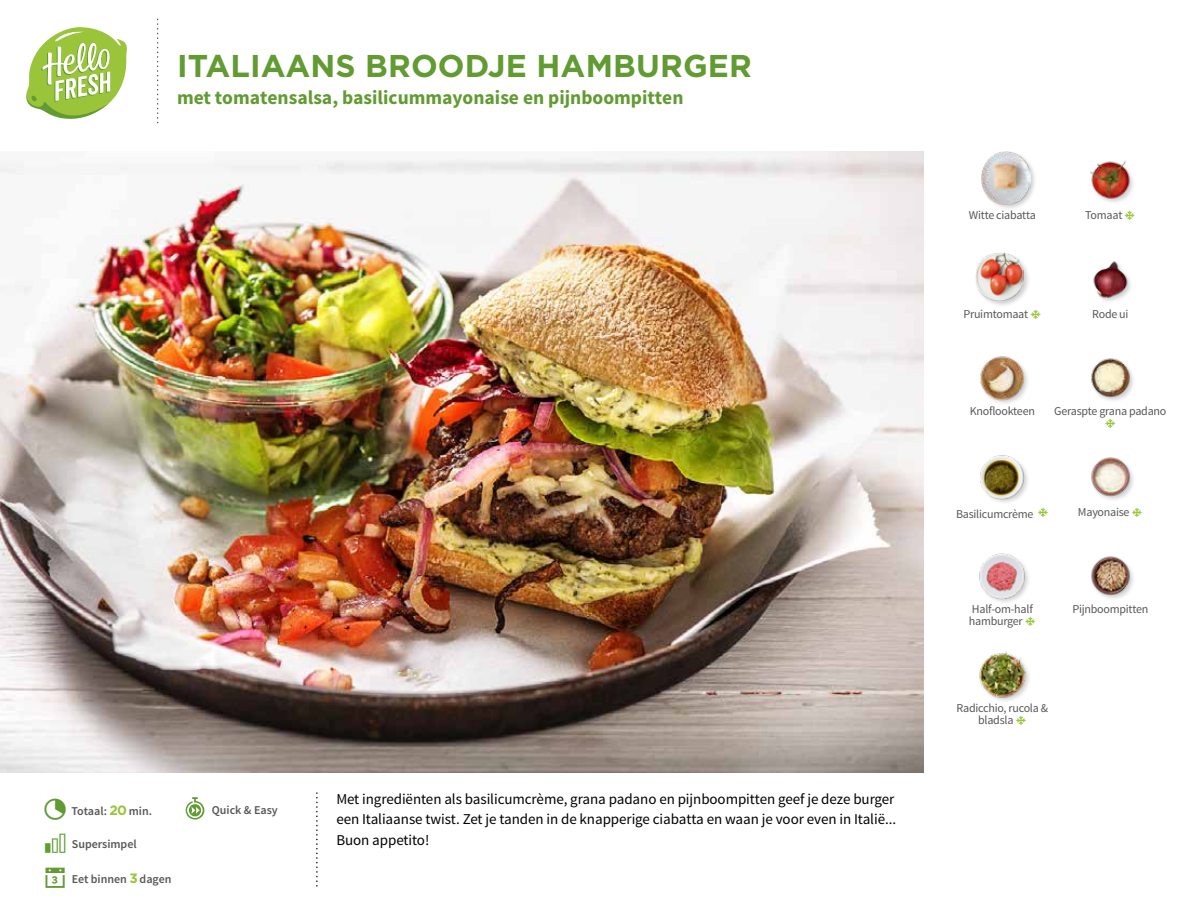
<style>
.page{position:relative;width:1188px;height:918px;background:#fff}
.page>*{position:absolute;margin:0;border:0;box-sizing:border-box;transform-origin:0 0}
.t1{font:700 31.5px "Gotham";letter-spacing:.005em;color:#619b31}
.t2{font:25.5px "hellofresh icon font";color:#619b31}
.t3{font:700 19.5px "Source Sans Pro";color:#619b31}
.t4{font:15px/20.5px "Source Sans Pro";letter-spacing:-.005em;color:#000;text-align:justify}
.t5{font:12px/12px "Source Sans Pro";letter-spacing:-.02em;color:#575756}
.t6{font:600 12px "Source Sans Pro";color:#575756}
.s1{color:#619b31}
.s2{font-family:"Gotham";font-weight:700;font-size:13.5px;color:#9ac43a}
</style>
<div class="page">
<svg style="left:26px;top:27px;width:101px;height:92px"></svg>
<img style="left:0;top:151px;width:924px;height:622px">
<img style="left:1090px;top:160px;width:43px;height:42px">
<img style="left:1091px;top:358px;width:42px;height:43px">
<img style="left:1093px;top:261px;width:38px;height:41px">
<img style="left:1091px;top:457px;width:42px;height:43px">
<img style="left:1091px;top:556px;width:42px;height:43px">
<div style="left:980px;top:150px;width:57px;height:62px;background:#000;opacity:.2"></div>
<img style="left:981px;top:151px;width:49px;height:53px">
<img style="left:980px;top:356px;width:48px;height:47px">
<img style="left:980px;top:455px;width:48px;height:48px">
<img style="left:979px;top:553px;width:50px;height:49px">
<img style="left:979px;top:651px;width:50px;height:50px">
<div style="left:973px;top:252px;width:58px;height:56px;background:#000;opacity:.2"></div>
<img style="left:975px;top:253px;width:49px;height:48px">
<svg style="left:186px;top:797px;width:18px;height:23px"></svg>
<h1 class="t1" style="left:177px;top:45px;width:576px">ITALIAANS BROODJE HAMBURGER</h1>
<h3 class="t3" style="left:177px;top:85px;width:508px">met tomatensalsa, basilicummayonaise en pijnboompitten</h3>
<p class="t6" style="left:43px;top:803px;width:111px"><span class="s1">✔</span> Totaal: <span class="s2">20</span> min.</p>
<p class="t6" style="left:212px;top:803px;width:68px">Quick &amp; Easy</p>
<p class="t6" style="left:72px;top:837px;width:66px">Supersimpel</p>
<p class="t6" style="left:72px;top:872px;width:101px">Eet binnen <span class="s2">3</span> dagen</p>
<h2 class="t2" style="left:43px;top:867px;width:27px">▪</h2>
<p class="t4" style="left:336px;top:789px;width:561px">Met ingrediënten als basilicumcrème, grana padano en pijnboompitten geef je deze burger een Italiaanse twist. Zet je tanden in de knapperige ciabatta en waan je voor even in Italië...<br>Buon appetito!</p>
<p class="t5" style="left:969px;top:209px;width:68px">Witte ciabatta</p>
<p class="t5" style="left:1085px;top:209px;width:39px">Tomaat</p>
<p class="t5" style="left:963px;top:308px;width:66px">Pruimtomaat</p>
<p class="t5" style="left:1092px;top:308px;width:38px">Rode ui</p>
<p class="t5" style="left:970px;top:406px;width:67px">Knoflookteen</p>
<p class="t5" style="left:1054px;top:405px;width:114px">Geraspte grana padano</p>
<p class="t5" style="left:956px;top:508px;width:79px">Basilicumcrème</p>
<p class="t5" style="left:1078px;top:506px;width:53px">Mayonaise</p>
<p class="t5" style="left:972px;top:604px;width:62px">Half-om-half</p>
<p class="t5" style="left:1072px;top:603px;width:78px">Pijnboompitten</p>
<p class="t5" style="left:969px;top:616px;width:55px">hamburger</p>
<p class="t5" style="left:978px;top:703px;width:71px;text-indent:-22px">Radicchio, rucola &amp; bladsla</p>
</div>
